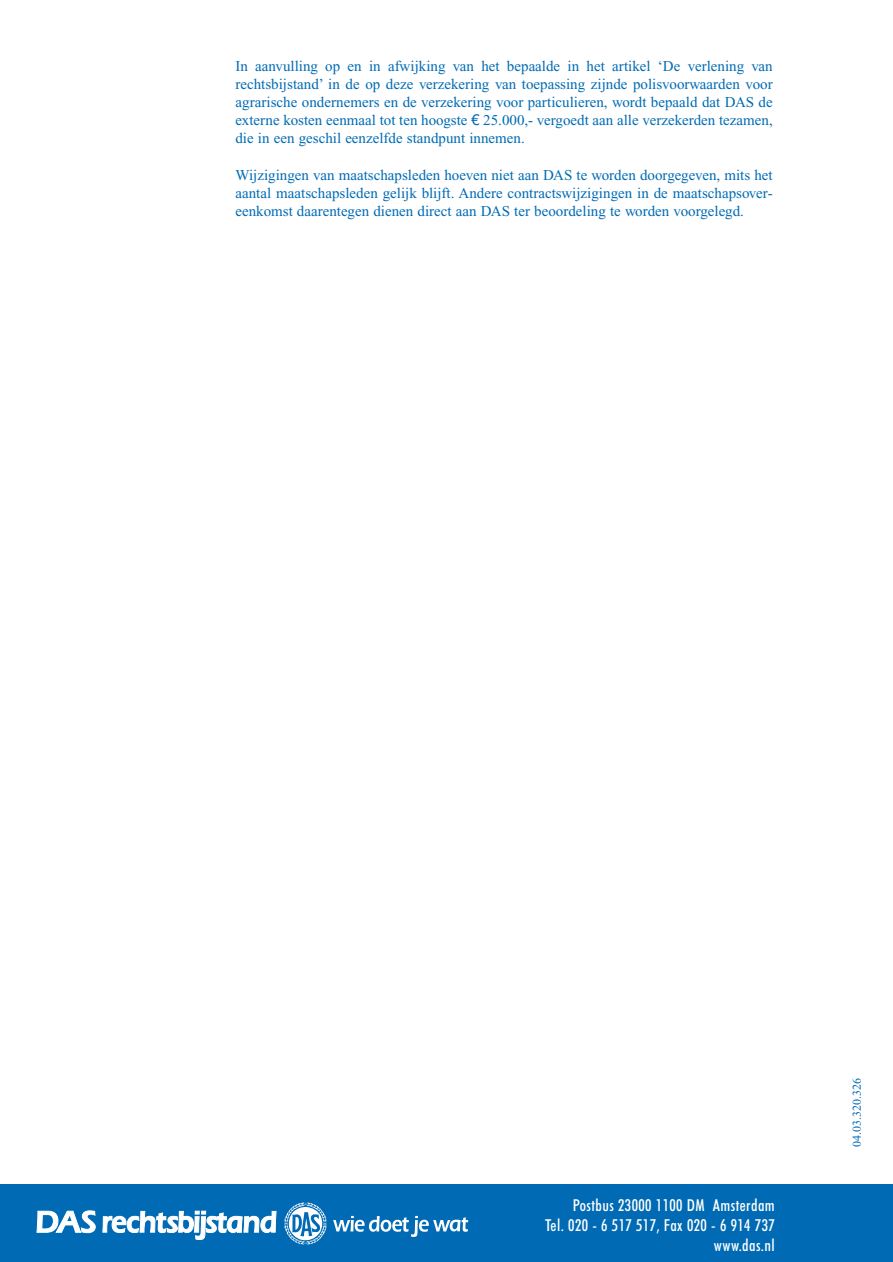
<style>
.page{position:relative;width:893px;height:1262px;background:#fff}
.page>*{position:absolute;margin:0;border:0;box-sizing:border-box;transform-origin:0 0}
.t1{font:500 condensed 16.5px/19.8px "Futura BT";letter-spacing:.025em;color:#fff;text-align:right}
.t2{font:15px/18px "Times New Roman";color:#006bb4;text-align:justify}
.t3{font:12px "Times New Roman";color:#006bb4}
.s1{font-family:"LT Euro Money"}
</style>
<div class="page">
<div style="left:0;top:1184px;width:892px;height:77px;background:#006bb4"></div>
<svg style="left:102px;top:1210px;width:175px;height:30px"></svg>
<svg style="left:36px;top:1210px;width:60px;height:23px"></svg>
<svg style="left:333px;top:1215px;width:135px;height:21px"></svg>
<svg style="left:284px;top:1202px;width:42px;height:42px"></svg>
<p class="t2" style="left:235px;top:59px;width:539px">In aanvulling op en in afwijking van het bepaalde in het artikel ‘De verlening van rechtsbijstand’ in de op deze verzekering van toepassing zijnde polisvoorwaarden voor agrarische ondernemers en de verzekering voor particulieren, wordt bepaald dat DAS de externe kosten eenmaal tot ten hoogste <span class="s1">5</span> 25.000,- vergoedt aan alle verzekerden tezamen, die in een geschil eenzelfde standpunt innemen.</p>
<p class="t2" style="left:235px;top:167px;width:539px">Wijzigingen van maatschapsleden hoeven niet aan DAS te worden doorgegeven, mits het aantal maatschapsleden gelijk blijft. Andere contractswijzigingen in de maatschapsover&shy;eenkomst daarentegen dienen direct aan DAS ter beoordeling te worden voorgelegd.</p>
<p class="t1" style="left:545px;top:1197px;width:231px">Postbus 23000 1100 DM Amsterdam<br>Tel. 020 - 6 517 517, Fax 020 - 6 914 737 www.das.nl</p>
<p class="t3" style="left:852px;top:1147px;width:70px;rotate:-90deg">04.03.320.326</p>
</div>
